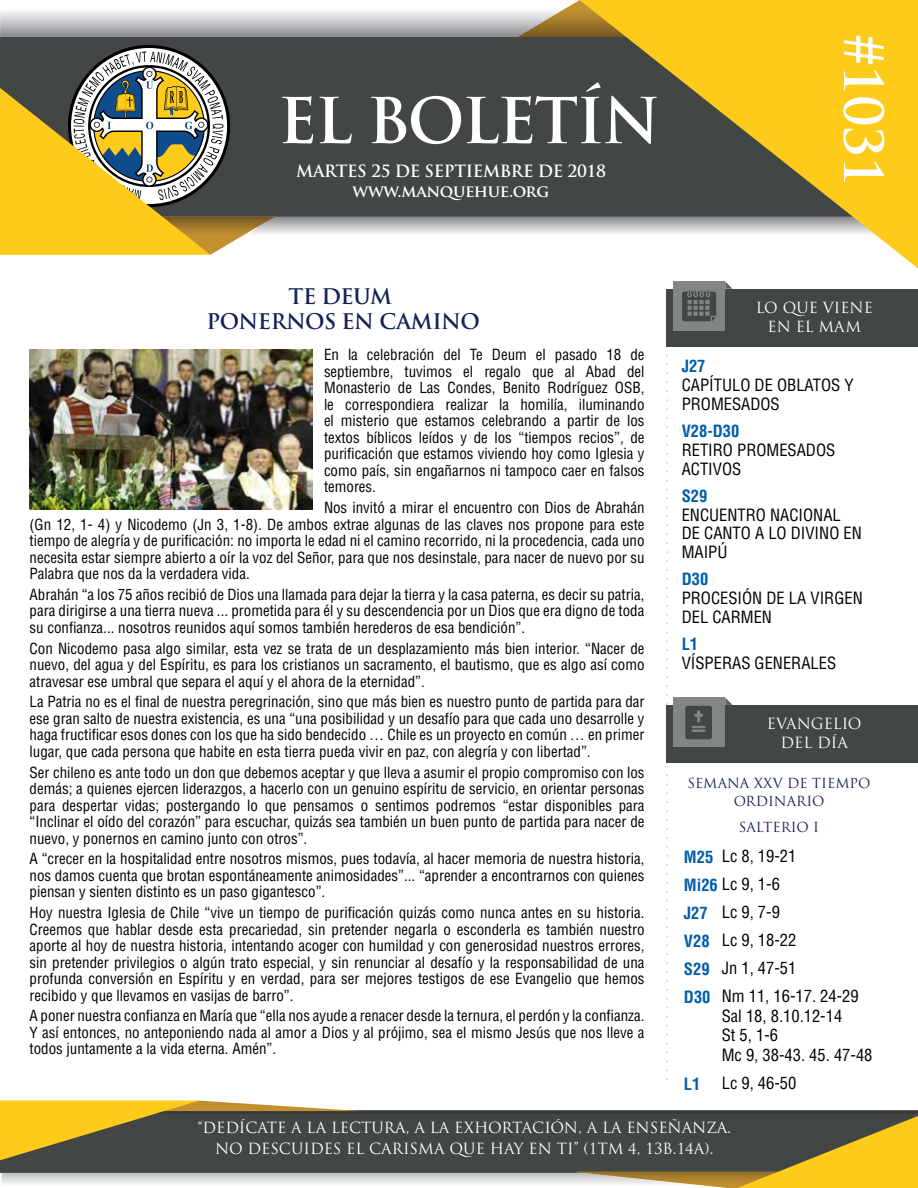
<style>
.page{position:relative;width:918px;height:1188px;background:#fff}
.page>*{position:absolute;margin:0;border:0;box-sizing:border-box;transform-origin:0 0}
.t1{font:700 61.5px "Trajan Pro";letter-spacing:-.03em;color:#fff}
.t2{font:700 52.5px "Trajan Pro";color:#fff}
.t3{font:700 21px/25.5px "Trajan Pro";letter-spacing:-.025em;color:#112256;text-align:center}
.t4{font:condensed 16.5px/18.8px "Helvetica LT Std";color:#000}
.t5{font:700 condensed 16.5px/28px "Helvetica LT Std";color:#005daa}
.t6{font:700 16.5px/20px "Trajan Pro";letter-spacing:-.02em;color:#fff;text-align:center}
.t7{font:condensed 15px/16.5px "Helvetica LT Std";color:#000;text-align:justify}
.t8{font:15px/21px "Trajan Pro";color:#fff;text-align:center}
.t9{font:13.5px/18px "Trajan Pro";color:#112256;text-align:center}
.s1{font-weight:400;color:#000}
</style>
<div class="page">
<svg style="left:666px;top:346px;width:2px;height:734px"></svg>
<svg style="left:0;top:1101px;width:918px;height:87px;background:#847d5e"></svg>
<div style="left:0;top:37px;width:916px;height:180px;background:#424645"></div>
<svg style="left:0;top:0;width:579px;height:37px"></svg>
<svg style="left:579px;top:0;width:339px;height:268px;fill:#ffcb1b"></svg>
<svg style="left:0;top:45px;width:906px;height:210px"></svg>
<div style="left:666px;top:289px;width:252px;height:57px;background:#424645"></div>
<div style="left:673px;top:281px;width:52px;height:50px;background:#828486"></div>
<svg style="left:682px;top:290px;width:34px;height:31px"></svg>
<svg style="left:725px;top:281px;width:8px;height:8px"></svg>
<div style="left:666px;top:705px;width:252px;height:58px;background:#424645"></div>
<div style="left:673px;top:698px;width:52px;height:49px;background:#828486"></div>
<svg style="left:725px;top:698px;width:8px;height:7px"></svg>
<svg style="left:685px;top:706px;width:27px;height:33px"></svg>
<img style="left:30px;top:350px;width:283px;height:159px">
<h1 class="t1" style="left:278px;top:82px;width:384px">EL BOLETÍN</h1>
<p class="t6" style="left:296px;top:162px;width:312px">MARTES 25 DE SEPTIEMBRE DE 2018 www.manquehue.org</p>
<h2 class="t2" style="left:896px;top:34px;width:155px;rotate:90deg">#1031</h2>
<h3 class="t3" style="left:207px;top:283px;width:275px">TE DEUM<br>PONERNOS EN CAMINO</h3>
<p class="t7" style="left:324px;top:346px;width:322px">En la celebración del Te Deum el pasado 18 de septiembre, tuvimos el regalo que al Abad del Monasterio de Las Condes, Benito Rodríguez OSB, le correspondiera realizar la homilía, iluminando el misterio que estamos celebrando a partir de los textos bíblicos leídos y de los “tiempos recios”, de purificación que estamos viviendo hoy como Iglesia y como país, sin engañarnos ni tampoco caer en falsos temores.</p>
<p class="t7" style="left:30px;top:499px;width:617px;text-indent:294px">Nos invitó a mirar el encuentro con Dios de Abrahán (Gn 12, 1- 4) y Nicodemo (Jn 3, 1-8). De ambos extrae algunas de las claves nos propone para este tiempo de alegría y de purificación: no importa le edad ni el camino recorrido, ni la procedencia, cada uno necesita estar siempre abierto a oír la voz del Señor, para que nos desinstale, para nacer de nuevo por su Palabra que nos da la verdadera vida.</p>
<p class="t7" style="left:30px;top:586px;width:616px">Abrahán “a los 75 años recibió de Dios una llamada para dejar la tierra y la casa paterna, es decir su patria, para dirigirse a una tierra nueva ... prometida para él y su descendencia por un Dios que era digno de toda su confianza... nosotros reunidos aquí somos también herederos de esa bendición”.</p>
<p class="t7" style="left:30px;top:640px;width:617px">Con Nicodemo pasa algo similar, esta vez se trata de un desplazamiento más bien interior. “Nacer de nuevo, del agua y del Espíritu, es para los cristianos un sacramento, el bautismo, que es algo así como atravesar ese umbral que separa el aquí y el ahora de la eternidad”.</p>
<p class="t7" style="left:30px;top:693px;width:617px">La Patria no es el final de nuestra peregrinación, sino que más bien es nuestro punto de partida para dar ese gran salto de nuestra existencia, es una “una posibilidad y un desafío para que cada uno desarrolle y haga fructificar esos dones con los que ha sido bendecido … Chile es un proyecto en común … en primer lugar, que cada persona que habite en esta tierra pueda vivir en paz, con alegría y con libertad”.</p>
<p class="t7" style="left:30px;top:764px;width:617px">Ser chileno es ante todo un don que debemos aceptar y que lleva a asumir el propio compromiso con los demás; a quienes ejercen liderazgos, a hacerlo con un genuino espíritu de servicio, en orientar personas para despertar vidas; postergando lo que pensamos o sentimos podremos “estar disponibles para “Inclinar el oído del corazón” para escuchar, quizás sea también un buen punto de partida para nacer de nuevo, y ponernos en camino junto con otros”.</p>
<p class="t7" style="left:30px;top:850px;width:616px">A “crecer en la hospitalidad entre nosotros mismos, pues todavía, al hacer memoria de nuestra historia, nos damos cuenta que brotan espontáneamente animosidades”... “aprender a encontrarnos con quienes piensan y sienten distinto es un paso gigantesco”.</p>
<p class="t7" style="left:30px;top:904px;width:617px">Hoy nuestra Iglesia de Chile “vive un tiempo de purificación quizás como nunca antes en su historia.<br>Creemos que hablar desde esta precariedad, sin pretender negarla o esconderla es también nuestro aporte al hoy de nuestra historia, intentando acoger con humildad y con generosidad nuestros errores, sin pretender privilegios o algún trato especial, y sin renunciar al desafío y la responsabilidad de una profunda conversión en Espíritu y en verdad, para ser mejores testigos de ese Evangelio que hemos recibido y que llevamos en vasijas de barro”.</p>
<p class="t7" style="left:30px;top:1007px;width:616px">A poner nuestra confianza en María que “ella nos ayude a renacer desde la ternura, el perdón y la confianza.<br>Y así entonces, no anteponiendo nada al amor a Dios y al prójimo, sea el mismo Jesús que nos lleve a todos juntamente a la vida eterna. Amén”.</p>
<p class="t8" style="left:756px;top:299px;width:119px;line-height:18.5px">LO QUE VIENE<br>EN EL MAM</p>
<p class="t5" style="left:682px;top:352px;width:25px">J27</p>
<p class="t4" style="left:682px;top:376px;width:173px">CAPÍTULO DE OBLATOS Y<br>PROMESADOS</p>
<p class="t5" style="left:682px;top:417px;width:59px">V28-D30</p>
<p class="t4" style="left:682px;top:440px;width:155px">RETIRO PROMESADOS<br>ACTIVOS</p>
<p class="t5" style="left:682px;top:482px;width:27px">S29</p>
<p class="t4" style="left:682px;top:505px;width:182px">ENCUENTRO NACIONAL<br>DE CANTO A LO DIVINO EN<br>MAIPÚ</p>
<p class="t5" style="left:682px;top:565px;width:28px">D30</p>
<p class="t4" style="left:682px;top:589px;width:183px">PROCESIÓN DE LA VIRGEN<br>DEL CARMEN</p>
<p class="t5" style="left:682px;top:630px;width:18px">L1</p>
<p class="t4" style="left:682px;top:653px;width:156px">VÍSPERAS GENERALES</p>
<p class="t8" style="left:767px;top:713px;width:96px;line-height:19.5px">EVANGELIO<br>DEL DÍA</p>
<p class="t9" style="left:687px;top:774px;width:185px">SEMANA XXV DE TIEMPO<br>ORDINARIO</p>
<p class="t9" style="left:739px;top:818px;width:82px">SALTERIO I</p>
<p class="t4" style="left:722px;top:847px;width:76px">Lc 8, 19-21</p>
<p class="t5" style="left:684px;top:844px;width:98px;line-height:27px">M25<br>Mi26 <span class="s1">Lc 9, 1-6</span></p>
<p class="t5" style="left:684px;top:899px;width:28px">J27<br>V28<br>S29<br>D30</p>
<p class="t4" style="left:722px;top:898px;width:139px;line-height:28px">Lc 9, 7-9<br>Lc 9, 18-22<br>Jn 1, 47-51<br>Nm 11, 16-17. 24-29</p>
<p class="t4" style="left:722px;top:1006px;width:152px;line-height:19.5px">Sal 18, 8.10.12-14<br>St 5, 1-6<br>Mc 9, 38-43. 45. 47-48</p>
<p class="t4" style="left:722px;top:1073px;width:76px">Lc 9, 46-50</p>
<p class="t5" style="left:684px;top:1070px;width:18px">L1</p>
<p class="t8" style="left:198px;top:1117px;width:535px">“DEDÍCATE A LA LECTURA, A LA EXHORTACIÓN, A LA ENSEÑANZA.<br>NO DESCUIDES EL CARISMA QUE HAY EN TI” (1TM 4, 13B.14A).</p>
</div>
